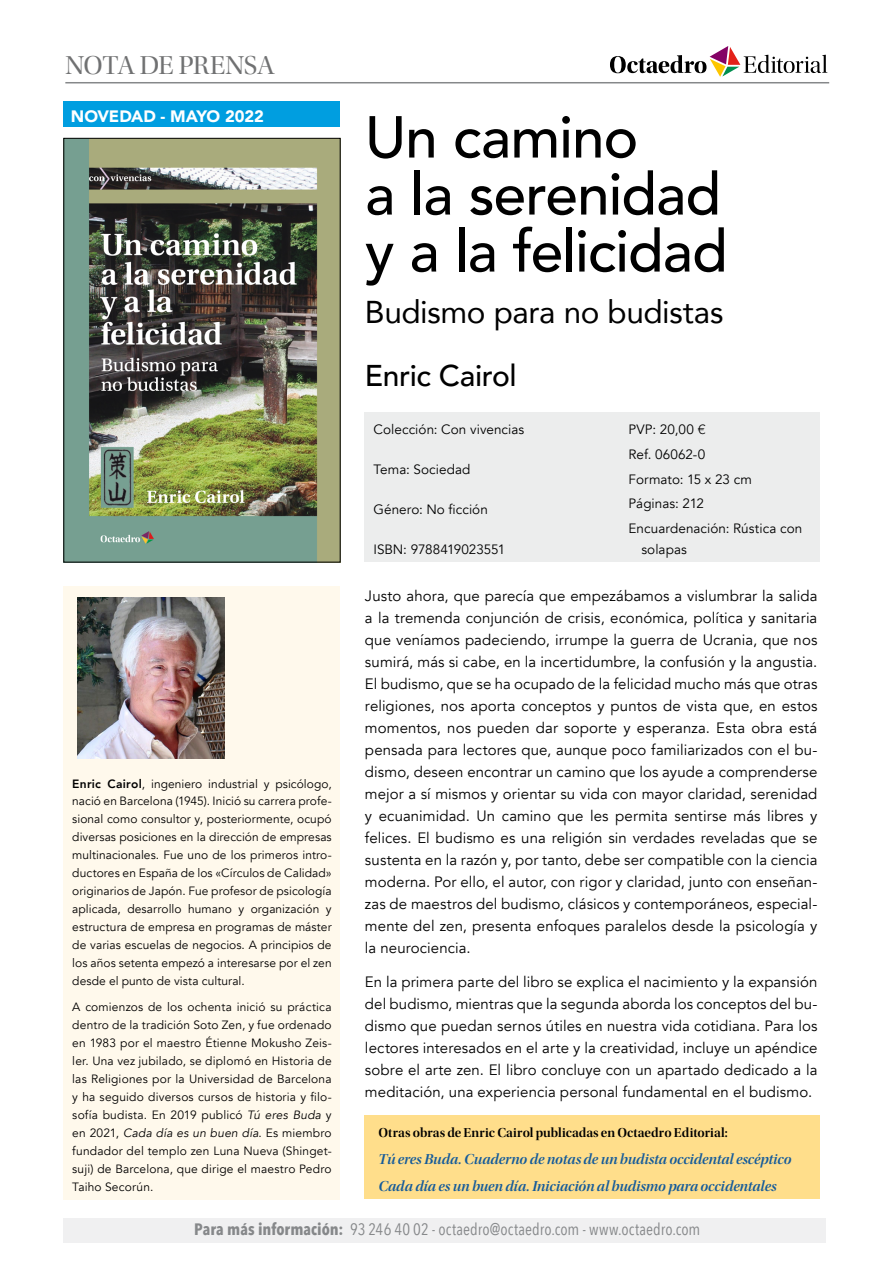
<style>
.page{position:relative;width:893px;height:1263px;background:#fff}
.page>*{position:absolute;margin:0;border:0;box-sizing:border-box;transform-origin:0 0}
.Subtitol-ok{font:500 58.5px/57px "Avenir";letter-spacing:-.02em;color:#000}
.Sub_1{font:31.5px "Avenir";letter-spacing:-.015em;color:#000}
.Sub_1-2{font:500 30px "Avenir";letter-spacing:-.015em;color:#000}
.Subtitol{font:27px "Utopia Std Disp";letter-spacing:-.02em;color:#707172}
.t1{font:16.5px "Avenir Next Condensed";letter-spacing:.005em;color:#86888a}
.t2{font:900 16.5px "Avenir";letter-spacing:-.005em;color:#fff}
.Sinopsis{font:15px/22px "Avenir";letter-spacing:.005em;color:#000;text-align:justify}
.sub_-_Copia{font:15px "Utopia Std Semibold Disp It";color:#155b9a}
.Datos{font:13.5px/20.4px "Avenir";letter-spacing:.005em;color:#000}
.sub_-_Copia-2{font:13.5px "Utopia Std Semibold Disp";letter-spacing:.005em;color:#000}
.Text_Autor{font:12px/18px "Avenir";letter-spacing:.01em;color:#000;text-align:justify}
.s1{font-weight:800}
.s2{font-style:italic}
.s3{font-family:"Helvetica Neue LT Std";font-weight:300}
.s4{font-weight:700}
</style>
<div class="page">
<div style="left:64px;top:1218px;width:762px;height:25px;background:#f0f0f1"></div>
<div style="left:365px;top:1115px;width:455px;height:84px;background:#ffde8b"></div>
<div style="left:365px;top:412px;width:455px;height:150px;background:#eceded"></div>
<img style="left:66px;top:140px;width:272px;height:420px">
<div style="left:64px;top:586px;width:276px;height:613px;background:#fff9ec"></div>
<svg style="left:610px;top:46px;width:217px;height:31px"></svg>
<hr style="left:65px;top:82px;width:764px;height:1px;background:#86888a">
<div style="left:64px;top:102px;width:276px;height:25px;background:#009ee0"></div>
<img style="left:78px;top:597px;width:146px;height:161px">
<p class="Subtitol" style="left:65px;top:51px;width:211px">NOTA DE PRENSA</p>
<p class="t2" style="left:71px;top:102px;width:194px">NOVEDAD - MAYO 2022</p>
<p class="Text_Autor" style="left:72px;top:775px;width:261px"><span class="s1">Enric Cairol</span>, ingeniero industrial y psicólogo, nació en Barcelona (1945). Inició su carrera profe&shy;sional como consultor y, posteriormente, ocupó diversas posiciones en la dirección de empresas multinacionales. Fue uno de los primeros intro&shy;ductores en España de los «Círculos de Calidad» originarios de Japón. Fue profesor de psicología aplicada, desarrollo humano y organización y estructura de empresa en programas de máster de varias escuelas de negocios. A principios de los años setenta empezó a interesarse por el zen desde el punto de vista cultural.</p>
<p class="Text_Autor" style="left:72px;top:998px;width:261px">A comienzos de los ochenta inició su práctica dentro de la tradición Soto Zen, y fue ordenado en 1983 por el maestro Étienne Mokusho Zeis&shy;ler. Una vez jubilado, se diplomó en Historia de las Religiones por la Universidad de Barcelona y ha seguido diversos cursos de historia y filo&shy;sofía budista. En 2019 publicó <span class="s2">Tú eres Buda</span> y en 2021, <span class="s2">Cada día es un buen día</span>. Es miembro fundador del templo zen Luna Nueva (Shinget&shy;suji) de Barcelona, que dirige el maestro Pedro Taiho Secorún.</p>
<p class="Subtitol-ok" style="left:365px;top:106px;width:364px">Un camino<br>a la serenidad y a la felicidad</p>
<p class="Sub_1" style="left:365px;top:287px;width:360px">Budismo para no budistas</p>
<p class="Sub_1-2" style="left:365px;top:350px;width:153px">Enric Cairol</p>
<p class="Datos" style="left:373px;top:420px;width:152px">Colección: Con vivencias</p>
<p class="Datos" style="left:373px;top:459px;width:98px">Tema: Sociedad</p>
<p class="Datos" style="left:373px;top:499px;width:116px">Género: No ficción</p>
<p class="Datos" style="left:373px;top:539px;width:133px">ISBN: 9788419023551</p>
<p class="Datos" style="left:629px;top:420px;width:78px">PVP: 20,00 <span class="s3">€</span></p>
<p class="Datos" style="left:629px;top:444px;width:78px">Ref. 06062-0</p>
<p class="Datos" style="left:629px;top:469px;width:125px">Formato: 15 x 23 cm</p>
<p class="Datos" style="left:629px;top:494px;width:77px">Páginas: 212</p>
<p class="Datos" style="left:641px;top:518px;width:162px;text-indent:-13px">Encuardenación: Rústica con solapas</p>
<p class="Sinopsis" style="left:365px;top:585px;width:454px">Justo ahora, que parecía que empezábamos a vislumbrar la salida a la tremenda conjunción de crisis, económica, política y sanitaria que veníamos padeciendo, irrumpe la guerra de Ucrania, que nos sumirá, más si cabe, en la incertidumbre, la confusión y la angustia.<br>El budismo, que se ha ocupado de la felicidad mucho más que otras religiones, nos aporta conceptos y puntos de vista que, en estos momentos, nos pueden dar soporte y esperanza. Esta obra está pensada para lectores que, aunque poco familiarizados con el bu&shy;dismo, deseen encontrar un camino que los ayude a comprenderse mejor a sí mismos y orientar su vida con mayor claridad, serenidad y ecuanimidad. Un camino que les permita sentirse más libres y felices. El budismo es una religión sin verdades reveladas que se sustenta en la razón y, por tanto, debe ser compatible con la ciencia moderna. Por ello, el autor, con rigor y claridad, junto con enseñan&shy;zas de maestros del budismo, clásicos y contemporáneos, especial&shy;mente del zen, presenta enfoques paralelos desde la psicología y la neurociencia.</p>
<p class="Sinopsis" style="left:365px;top:971px;width:454px">En la primera parte del libro se explica el nacimiento y la expansión del budismo, mientras que la segunda aborda los conceptos del bu&shy;dismo que puedan sernos útiles en nuestra vida cotidiana. Para los lectores interesados en el arte y la creatividad, incluye un apéndice sobre el arte zen. El libro concluye con un apartado dedicado a la meditación, una experiencia personal fundamental en el budismo.</p>
<p class="sub_-_Copia-2" style="left:378px;top:1125px;width:351px">Otras obras de Enric Cairol publicadas en Octaedro Editorial:</p>
<p class="sub_-_Copia" style="left:378px;top:1151px;width:414px">Tú eres Buda. Cuaderno de notas de un budista occidental escéptico</p>
<p class="sub_-_Copia" style="left:378px;top:1178px;width:400px">Cada día es un buen día. Iniciación al budismo para occidentales</p>
<p class="t1" style="left:194px;top:1214px;width:508px"><span class="s4">Para más información:</span> 93 246 40 02 - octaedro@octaedro.com - www.octaedro.com</p>
</div>
